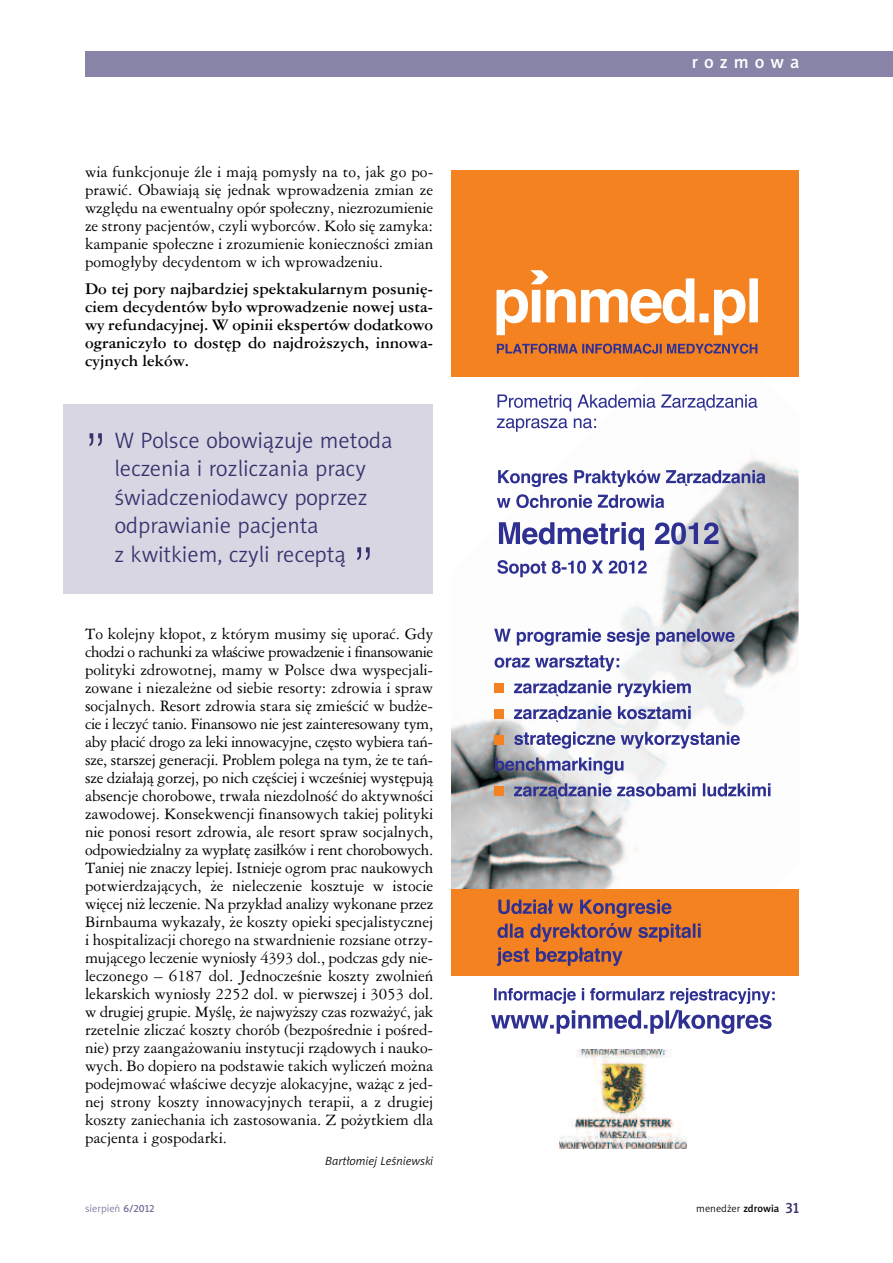
<style>
.page{position:relative;width:893px;height:1263px;background:#fff}
.page>*{position:absolute;margin:0;border:0;box-sizing:border-box;transform-origin:0 0}
.t1{font:52.5px "Swis 721 Lt PL";color:#36326d}
.t2{font:22.5px/28.5px "Naomi Sans EFNPS Light";color:#36326d}
.t3{font:18px "Naomi Sans EFNPS Medium";letter-spacing:.335em;color:#fff}
.t4{font:15px/18px "Ameri Garmnd PL";color:#000;text-align:justify}
.t5{font:700 15px/18px "Ameri Garmnd PL";color:#000;text-align:justify}
.t6{font:italic 12px "Naomi Sans EFNPS Light";color:#000}
.t7{font:10.5px "Naomi Sans EFNPS Light";color:#000}
.t8{font:10.5px "Naomi Sans EFNPS Light";color:#727099}
.s1{font-family:"Naomi Sans EFNPS Medium"}
.s2{font-family:"Naomi Sans EFNPS Medium";font-size:15px;color:#36326d}
</style>
<div class="page">
<div style="left:63px;top:405px;width:370px;height:189px;background:#d7d6e2"></div>
<img style="left:451px;top:406px;width:348px;height:483px">
<div style="left:451px;top:889px;width:348px;height:86px;background:#f58220"></div>
<div style="left:451px;top:170px;width:348px;height:207px;background:#f58220"></div>
<svg style="left:491px;top:1010px;width:281px;height:24px"></svg>
<svg style="left:497px;top:343px;width:260px;height:11px"></svg>
<svg style="left:496px;top:270px;width:262px;height:65px"></svg>
<svg style="left:494px;top:988px;width:281px;height:16px"></svg>
<svg style="left:497px;top:418px;width:99px;height:14px"></svg>
<img style="left:559px;top:1049px;width:127px;height:99px">
<svg style="left:497px;top:394px;width:260px;height:17px"></svg>
<svg style="left:497px;top:470px;width:268px;height:107px"></svg>
<svg style="left:494px;top:629px;width:276px;height:170px"></svg>
<svg style="left:497px;top:899px;width:204px;height:67px"></svg>
<div style="left:85px;top:51px;width:808px;height:26px;background:#8784a8"></div>
<p class="t4" style="left:85px;top:163px;width:350px">wia funkcjonuje źle i mają pomysły na to, jak go po&shy;prawić. Obawiają się jednak wprowadzenia zmian ze względu na ewentualny opór społeczny, niezrozumienie ze strony pacjentów, czyli wyborców. Koło się zamyka: kampanie społeczne i zrozumienie konieczności zmian pomogłyby decydentom w ich wprowadzeniu.</p>
<p class="t5" style="left:85px;top:279px;width:350px">Do tej pory najbardziej spektakularnym posunię&shy;ciem decydentów było wprowadzenie nowej usta&shy;wy refundacyjnej. W opinii ekspertów dodatkowo ograniczyło to dostęp do najdroższych, innowa&shy;cyjnych leków.</p>
<h1 class="t1" style="left:85px;top:425px;width:24px">”</h1>
<h2 class="t2" style="left:114px;top:428px;width:280px">W Polsce obowiązuje metoda leczenia i rozliczania pracy świadczeniodawcy poprzez odprawianie pacjenta<br>z kwitkiem, czyli receptą</h2>
<h1 class="t1" style="left:352px;top:539px;width:24px">”</h1>
<p class="t4" style="left:85px;top:625px;width:350px">To kolejny kłopot, z którym musimy się uporać. Gdy chodzi o rachunki za właściwe prowadzenie i finansowanie polityki zdrowotnej, mamy w Polsce dwa wyspecjali&shy;zowane i niezależne od siebie resorty: zdrowia i spraw socjalnych. Resort zdrowia stara się zmieścić w budże&shy;cie i leczyć tanio. Finansowo nie jest zainteresowany tym, aby płacić drogo za leki innowacyjne, często wybiera tań&shy;sze, starszej generacji. Problem polega na tym, że te tań&shy;sze działają gorzej, po nich częściej i wcześniej występują absencje chorobowe, trwała niezdolność do aktywności zawodowej. Konsekwencji finansowych takiej polityki nie ponosi resort zdrowia, ale resort spraw socjalnych, odpowiedzialny za wypłatę zasiłków i rent chorobowych.<br>Taniej nie znaczy lepiej. Istnieje ogrom prac naukowych potwierdzających, że nieleczenie kosztuje w istocie więcej niż leczenie. Na przykład analizy wykonane przez Birnbauma wykazały, że koszty opieki specjalistycznej i hospitalizacji chorego na stwardnienie rozsiane otrzy&shy;mującego leczenie wyniosły 4393 dol., podczas gdy nie&shy;leczonego – 6187 dol. Jednocześnie koszty zwolnień lekarskich wyniosły 2252 dol. w pierwszej i 3053 dol. w drugiej grupie. Myślę, że najwyższy czas rozważyć, jak rzetelnie zliczać koszty chorób (bezpośrednie i pośred&shy;nie) przy zaangażowaniu instytucji rządowych i nauko&shy;wych. Bo dopiero na podstawie takich wyliczeń można podejmować właściwe decyzje alokacyjne, ważąc z jed&shy;nej strony koszty innowacyjnych terapii, a z drugiej koszty zaniechania ich zastosowania. Z pożytkiem dla pacjenta i gospodarki.</p>
<p class="t6" style="left:325px;top:1156px;width:110px">Bartłomiej Leśniewski</p>
<p class="t3" style="left:692px;top:55px;width:109px">rozmowa</p>
<p class="t8" style="left:85px;top:1204px;width:71px">sierpień <span class="s1">6/2012</span></p>
<p class="t7" style="left:696px;top:1204px;width:105px">menedżer <span class="s1">zdrowia</span> <span class="s2">31</span></p>
</div>
